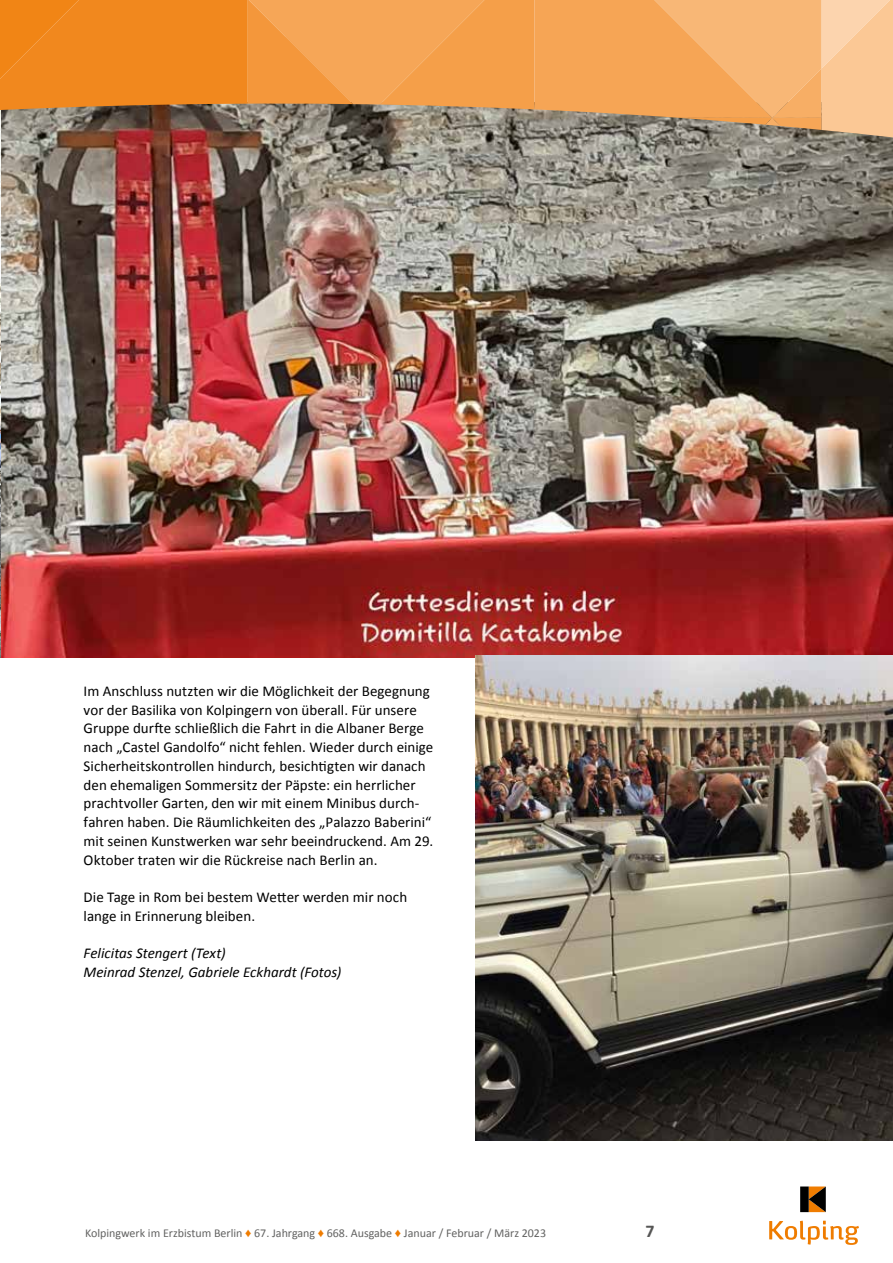
<style>
.page{position:relative;width:893px;height:1263px;background:#fff}
.page>*{position:absolute;margin:0;border:0;box-sizing:border-box;transform-origin:0 0}
.t1{font:700 18px "Calibri";color:#565655}
.t2{font:15px/18.8px "Calibri";color:#000}
.t3{font:italic 15px/18.8px "Calibri";color:#000}
.t4{font:12px "Calibri";color:#626261}
.s1{color:#ef7c00}
</style>
<div class="page">
<svg style="left:769px;top:1220px;width:90px;height:25px"></svg>
<svg style="left:800px;top:1186px;width:26px;height:26px"></svg>
<img style="left:1px;top:137px;width:892px;height:521px">
<img style="left:0;top:137px;width:1px;height:521px">
<svg style="left:0;top:0;width:893px;height:137px"></svg>
<img style="left:476px;top:656px;width:417px;height:484px">
<p class="t2" style="left:84px;top:681px;width:351px">Im Anschluss nutzten wir die Möglichkeit der Begegnung vor der Basilika von Kolpingern von überall. Für unsere Gruppe durfte schließlich die Fahrt in die Albaner Berge nach „Castel Gandolfo“ nicht fehlen. Wieder durch einige Sicherheitskontrollen hindurch, besichtigten wir danach den ehemaligen Sommersitz der Päpste: ein herrlicher prachtvoller Garten, den wir mit einem Minibus durch&shy;fahren haben. Die Räumlichkeiten des „Palazzo Baberini“ mit seinen Kunstwerken war sehr beeindruckend. Am 29.<br>Oktober traten wir die Rückreise nach Berlin an.</p>
<p class="t2" style="left:84px;top:887px;width:325px">Die Tage in Rom bei bestem Wetter werden mir noch lange in Erinnerung bleiben.</p>
<p class="t3" style="left:84px;top:943px;width:259px">Felicitas Stengert (Text)<br>Meinrad Stenzel, Gabriele Eckhardt (Fotos)</p>
<p class="t4" style="left:85px;top:1226px;width:463px">Kolpingwerk im Erzbistum Berlin <span class="s1">♦</span> 67. Jahrgang <span class="s1">♦</span> 668. Ausgabe <span class="s1">♦</span> Januar / Februar / März 2023</p>
<p class="t1" style="left:645px;top:1220px;width:11px">7</p>
</div>
